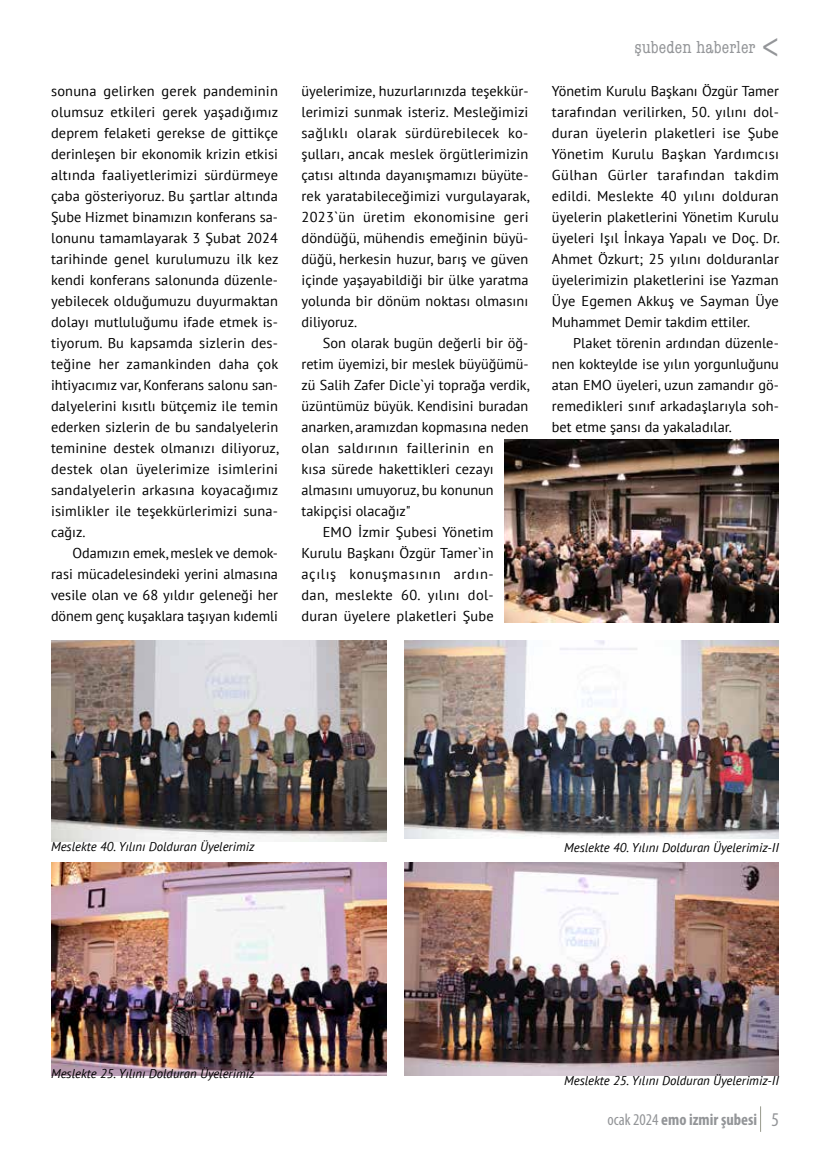
<style>
.page{position:relative;width:830px;height:1170px;background:#fff}
.page>*{position:absolute;margin:0;border:0;box-sizing:border-box;transform-origin:0 0}
.t1{font:condensed 18px "American Typewriter";letter-spacing:.01em;color:#939598}
.t2{font:700 condensed 16.5px "Myriad Pro";color:#939598}
.t3{font:14.25px/21px "PT Sans";letter-spacing:.005em;color:#000;text-align:justify}
.t4{font:14.25px "PT Sans";letter-spacing:.045em;color:#000}
.t5{font:italic 12.75px "PT Sans";color:#000}
.s1{font-weight:400}
.s2{font-weight:400;font-size:19.5px}
</style>
<div class="page">
<img style="left:51px;top:640px;width:335px;height:201px">
<img style="left:404px;top:640px;width:374px;height:198px">
<img style="left:51px;top:862px;width:335px;height:213px">
<img style="left:404px;top:862px;width:374px;height:213px">
<img style="left:504px;top:439px;width:274px;height:183px">
<p class="t3" style="left:51px;top:80px;width:229px">sonuna gelirken gerek pandeminin olumsuz etkileri gerek yaşadığımız deprem felaketi gerekse de gittikçe derinleşen bir ekonomik krizin etkisi altında faaliyetlerimizi sürdürmeye çaba gösteriyoruz. Bu şartlar altında Şube Hizmet binamızın konferans sa&shy;lonunu tamamlayarak 3 Şubat 2024 tarihinde genel kurulumuzu ilk kez kendi konferans salonunda düzenle&shy;yebilecek olduğumuzu duyurmaktan dolayı mutluluğumu ifade etmek is&shy;tiyorum. Bu kapsamda sizlerin des&shy;teğine her zamankinden daha çok ihtiyacımız var, Konferans salonu san&shy;dalyelerini kısıtlı bütçemiz ile temin ederken sizlerin de bu sandalyelerin teminine destek olmanızı diliyoruz, destek olan üyelerimize isimlerini sandalyelerin arkasına koyacağımız isimlikler ile teşekkürlerimizi suna&shy;cağız.</p>
<p class="t3" style="left:51px;top:542px;width:228px;text-indent:21px">Odamızın emek, meslek ve demok&shy;rasi mücadelesindeki yerini almasına vesile olan ve 68 yıldır geleneği her dönem genç kuşaklara taşıyan kıdemli</p>
<p class="t3" style="left:301px;top:80px;width:230px">üyelerimize, huzurlarınızda teşekkür&shy;lerimizi sunmak isteriz. Mesleğimizi sağlıklı olarak sürdürebilecek ko&shy;şulları, ancak meslek örgütlerimizin çatısı altında dayanışmamızı büyüte&shy;rek yaratabileceğimizi vurgulayarak, 2023`ün üretim ekonomisine geri döndüğü, mühendis emeğinin büyü&shy;düğü, herkesin huzur, barış ve güven içinde yaşayabildiği bir ülke yaratma yolunda bir dönüm noktası olmasını diliyoruz.</p>
<p class="t3" style="left:322px;top:332px;width:207px">Son olarak bugün değerli bir öğ-</p>
<p class="t3" style="left:301px;top:353px;width:228px">retim üyemizi, bir meslek büyüğümü-</p>
<p class="t3" style="left:301px;top:374px;width:229px">zü Salih Zafer Dicle`yi toprağa verdik,</p>
<p class="t3" style="left:301px;top:395px;width:228px">üzüntümüz büyük. Kendisini buradan</p>
<p class="t3" style="left:301px;top:416px;width:228px">anarken, aramızdan kopmasına neden</p>
<p class="t3" style="left:301px;top:437px;width:193px">olan saldırının faillerinin en</p>
<p class="t3" style="left:301px;top:458px;width:194px">kısa sürede hakettikleri cezayı</p>
<p class="t3" style="left:301px;top:479px;width:194px">almasını umuyoruz, bu konunun</p>
<p class="t3" style="left:301px;top:500px;width:111px">takipçisi olacağız"</p>
<p class="t3" style="left:322px;top:521px;width:172px">EMO İzmir Şubesi Yönetim</p>
<p class="t3" style="left:301px;top:542px;width:193px">Kurulu Başkanı Özgür Tamer`in</p>
<p class="t4" style="left:301px;top:565px;width:194px">açılış konuşmasının ardın-</p>
<p class="t3" style="left:301px;top:584px;width:194px">dan, meslekte 60. yılını dol-</p>
<p class="t3" style="left:301px;top:605px;width:194px">duran üyelere plaketleri Şube</p>
<p class="t1" style="left:634px;top:33px;width:123px">şubeden haberler</p>
<p class="t3" style="left:551px;top:80px;width:229px">Yönetim Kurulu Başkanı Özgür Tamer tarafından verilirken, 50. yılını dol&shy;duran üyelerin plaketleri ise Şube Yönetim Kurulu Başkan Yardımcısı Gülhan Gürler tarafından takdim edildi. Meslekte 40 yılını dolduran üyelerin plaketlerini Yönetim Kurulu üyeleri Işıl İnkaya Yapalı ve Doç. Dr.<br>Ahmet Özkurt; 25 yılını dolduranlar üyelerimizin plaketlerini ise Yazman Üye Egemen Akkuş ve Sayman Üye Muhammet Demir takdim ettiler.</p>
<p class="t3" style="left:551px;top:332px;width:228px;text-indent:21px">Plaket törenin ardından düzenle&shy;nen kokteylde ise yılın yorgunluğunu atan EMO üyeleri, uzun zamandır gö&shy;remedikleri sınıf arkadaşlarıyla soh&shy;bet etme şansı da yakaladılar.</p>
<p class="t5" style="left:51px;top:838px;width:205px">Meslekte 40. Yılını Dolduran Üyelerimiz</p>
<p class="t5" style="left:564px;top:839px;width:216px">Meslekte 40. Yılını Dolduran Üyelerimiz-II</p>
<p class="t5" style="left:51px;top:1064px;width:205px">Meslekte 25. Yılını Dolduran Üyelerimiz</p>
<p class="t5" style="left:564px;top:1072px;width:216px">Meslekte 25. Yılını Dolduran Üyelerimiz-II</p>
<p class="t2" style="left:607px;top:1109px;width:173px"><span class="s1">ocak 2024</span> emo izmir şubesi <span class="s2">5</span></p>
</div>
